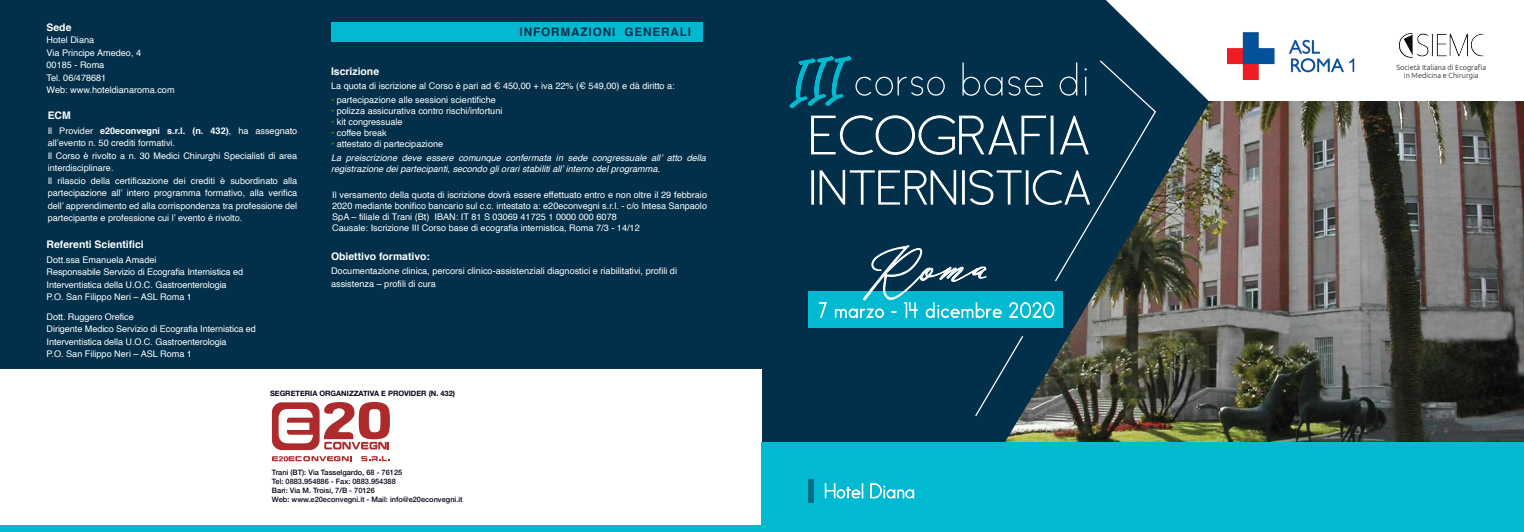
<style>
.page{position:relative;width:1524px;height:532px;background:#fff}
.page>*{position:absolute;margin:0;border:0;box-sizing:border-box;transform-origin:0 0}
.t1{font:italic 40px "Localghost";color:#fff}
.t2{font:18.5px "Satellite";letter-spacing:.03em;color:#fff}
.t3{font:700 11.75px "Helvetica";letter-spacing:.075em;color:#02304a}
.t4{font:700 10.38px "Helvetica";color:#fff}
.t5{font:9.12px/12.5px "Helvetica";color:#fff}
.t6{font:italic 9.12px/14.4px "Helvetica";color:#fff}
.t7{font:500 7.38px/9.2px "Helvetica Neue";color:#000515}
.t8{font:300 7.38px/8.9px "Ubuntu";color:#231f20;text-align:center}
.t9{font:700 7.38px "Helvetica Neue";color:#000515}
.s1{font-weight:700}
.s2{color:#6f6f2e}
.s3{font-style:normal;color:#6f6f2e}
.s4{font-style:normal}
</style>
<div class="page">
<img style="left:1209px;top:102px;width:315px;height:340px">
<img style="left:1398px;top:33px;width:86px;height:25px">
<svg style="left:761px;top:0;width:448px;height:442px;background:#314c56"></svg>
<div style="left:974px;top:334px;width:50px;height:83px;background:#02304a"></div>
<div style="left:808px;top:291px;width:254px;height:36px;background:#01bad2"></div>
<div style="left:0;top:0;width:761px;height:473px;background:#02304a"></div>
<div style="left:331px;top:22px;width:372px;height:20px;background:#01bad2"></div>
<div style="left:0;top:368px;width:762px;height:164px;background:#fff"></div>
<div style="left:0;top:524px;width:761px;height:8px;background:#01bad2"></div>
<div style="left:761px;top:442px;width:763px;height:90px;background:#01bad2"></div>
<svg style="left:824px;top:483px;width:39px;height:15px"></svg>
<svg style="left:870px;top:483px;width:44px;height:15px"></svg>
<div style="left:808px;top:479px;width:6px;height:23px;background:#016e87"></div>
<img style="left:1228px;top:32px;width:127px;height:47px">
<svg style="left:788px;top:40px;width:369px;height:278px;background:#18495f"></svg>
<svg style="left:272px;top:402px;width:118px;height:48px"></svg>
<svg style="left:361px;top:456px;width:29px;height:5px"></svg>
<svg style="left:272px;top:456px;width:80px;height:5px"></svg>
<p class="t4" style="left:47px;top:18px;width:26px">Sede</p>
<p class="t5" style="left:47px;top:34px;width:129px">Hotel Diana<br>Via Principe Amedeo, 4<br>00185 - Roma<br>Tel. 06/478681<br>Web: www.hoteldianaroma.com</p>
<p class="t4" style="left:48px;top:107px;width:25px">ECM</p>
<p class="t5" style="left:48px;top:124px;width:251px">Il Provider <span class="s1">e20econvegni s.r.l. (n. 432)</span>, ha assegnato all’evento n. 50 crediti formativi.<br>Il Corso è rivolto a n. 30 Medici Chirurghi Specialisti di area interdisciplinare.<br>Il rilascio della certificazione dei crediti è subordinato alla partecipazione all’ intero programma formativo, alla verifica dell’ apprendimento ed alla corrispondenza tra professione del partecipante e professione cui l’ evento è rivolto.</p>
<p class="t4" style="left:47px;top:236px;width:99px">Referenti Scientifici</p>
<p class="t5" style="left:47px;top:253px;width:198px">Dott.ssa Emanuela Amadei<br>Responsabile Servizio di Ecografia Internistica ed Interventistica della U.O.C. Gastroenterologia P.O. San Filippo Neri – ASL Roma 1</p>
<p class="t5" style="left:47px;top:310px;width:211px">Dott. Ruggero Orefice<br>Dirigente Medico Servizio di Ecografia Internistica ed Interventistica della U.O.C. Gastroenterologia<br>P.O. San Filippo Neri – ASL Roma 1</p>
<p class="t3" style="left:520px;top:23px;width:173px">INFORMAZIONI GENERALI</p>
<p class="t4" style="left:331px;top:62px;width:50px">Iscrizione</p>
<p class="t5" style="left:331px;top:80px;width:345px">La quota di iscrizione al Corso è pari ad € 450,00 + iva 22% (€ 549,00) e dà diritto a:</p>
<p class="t5" style="left:331px;top:94px;width:166px"><span class="s2">•</span> partecipazione alle sessioni scientifiche</p>
<p class="t5" style="left:331px;top:105px;width:173px"><span class="s2">•</span> polizza assicurativa contro rischi/infortuni</p>
<p class="t5" style="left:331px;top:116px;width:73px"><span class="s2">•</span> kit congressuale</p>
<p class="t5" style="left:331px;top:127px;width:57px"><span class="s2">•</span> coffee break</p>
<p class="t6" style="left:331px;top:137px;width:376px"><span class="s3">•</span> <span class="s4">attestato di partecipazione<br></span>La preiscrizione deve essere comunque confermata in sede congressuale all’ atto della</p>
<p class="t6" style="left:331px;top:162px;width:330px">registrazione dei partecipanti, secondo gli orari stabiliti all’ interno del programma.</p>
<p class="t5" style="left:332px;top:190px;width:376px;line-height:10.9px">Il versamento della quota di iscrizione dovrà essere effettuato entro e non oltre il 29 febbraio 2020 mediante bonifico bancario sul c.c. intestato a: e20econvegni s.r.l. - c/o Intesa Sanpaolo SpA – filiale di Trani (Bt) IBAN: IT 81 S 03069 41725 1 0000 000 6078<br>Causale: Iscrizione III Corso base di ecografia internistica, Roma 7/3 - 14/12</p>
<p class="t4" style="left:331px;top:248px;width:100px">Obiettivo formativo:</p>
<p class="t5" style="left:331px;top:265px;width:347px">Documentazione clinica, percorsi clinico-assistenziali diagnostici e riabilitativi, profili di assistenza – profili di cura</p>
<p class="t9" style="left:270px;top:387px;width:186px">SEGRETERIA ORGANIZZATIVA E PROVIDER (N. 432)</p>
<p class="t7" style="left:272px;top:466px;width:192px">Trani (BT): Via Tasselgardo, 68 - 76125<br>Tel: 0883.954886 - Fax: 0883.954388<br>Bari: Via M. Troisi, 7/B - 70126<br>Web: www.e20econvegni.it - Mail: info@e20econvegni.it</p>
<h1 class="t1" style="left:863px;top:243px;width:132px">Roma</h1>
<h2 class="t2" style="left:818px;top:298px;width:238px">7 marzo - 14 dicembre 2020</h2>
<p class="t8" style="left:1396px;top:62px;width:91px">Società Italiana di Ecografia in Medicina e Chirurgia</p>
</div>
